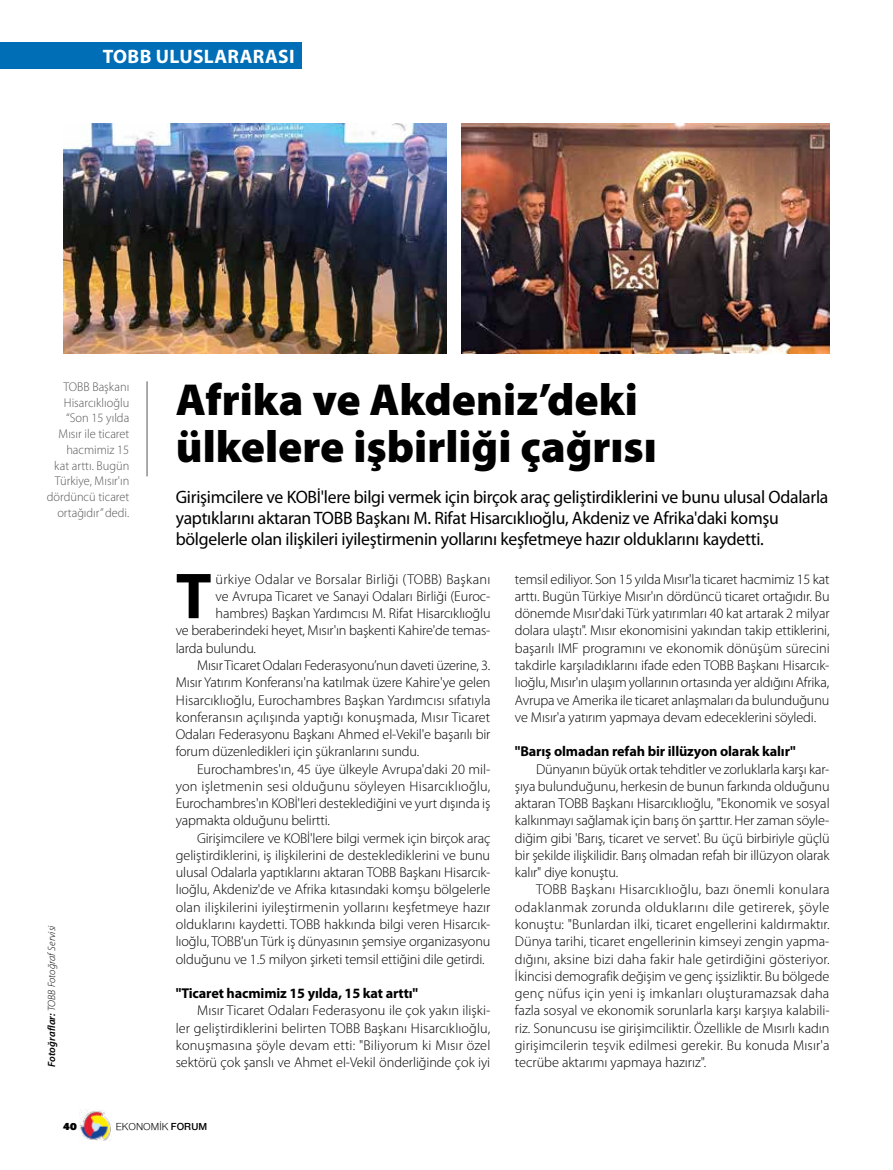
<style>
.page{position:relative;width:893px;height:1170px;background:#fff}
.page>*{position:absolute;margin:0;border:0;box-sizing:border-box;transform-origin:0 0}
.t1{font:700 65.4px "Myriad Pro";color:#000}
.t2{font:900 45px/46.5px "Myriad Pro";color:#000}
.t3{font:700 19.5px "Myriad Pro";letter-spacing:.02em;color:#fff}
.t4{font:18px/21px "Myriad Pro";letter-spacing:-.015em;color:#000}
.t5{font:300 14.25px/17.2px "Myriad Pro";letter-spacing:-.01em;color:#000;text-align:justify}
.t6{font:300 14.25px "Myriad Pro";letter-spacing:.01em;color:#000}
.t7{font:300 14.25px "Myriad Pro";letter-spacing:.015em;color:#000}
.t8{font:700 14.25px "Myriad Pro";letter-spacing:-.01em;color:#000}
.t9{font:300 12.75px/15.8px "Myriad Pro";color:#575756;text-align:right}
.t10{font:italic 300 10.5px "Myriad Pro";letter-spacing:.01em;color:#000}
.t11{font:10.5px "Nimbus Sans Novus";color:#000}
.t12{font:900 10.5px "PF Agora Sans Pro";color:#000}
.s1{font-weight:600}
</style>
<div class="page">
<img style="left:80px;top:1109px;width:31px;height:31px">
<img style="left:63px;top:123px;width:383px;height:230px">
<img style="left:461px;top:123px;width:368px;height:230px">
<hr style="left:147px;top:381px;width:1px;height:95px;background:#575756">
<div style="left:0;top:43px;width:302px;height:26px;background:#006eb7"></div>
<h3 class="t3" style="left:103px;top:45px;width:193px">TOBB ULUSLARARASI</h3>
<p class="t9" style="left:47px;top:379px;width:84px">TOBB Başkanı<br>Hisarcıklıoğlu “Son 15 yılda<br>Mısır ile ticaret hacmimiz 15<br>kat arttı. Bugün<br>Türkiye, Mısır'ın dördüncü ticaret ortağıdır” dedi.</p>
<p class="t10" style="left:46px;top:1066px;width:143px;rotate:-90deg"><span class="s1">Fotoğraflar:</span> TOBB Fotoğraf Servisi</p>
<h2 class="t2" style="left:176px;top:377px;width:483px">Afrika ve Akdeniz’deki ülkelere işbirliği çağrısı</h2>
<p class="t4" style="left:176px;top:486px;width:654px">Girişimcilere ve KOBİ'lere bilgi vermek için birçok araç geliştirdiklerini ve bunu ulusal Odalarla yaptıklarını aktaran TOBB Başkanı M. Rifat Hisarcıklıoğlu, Akdeniz ve Afrika'daki komşu bölgelerle olan ilişkileri iyileştirmenin yollarını keşfetmeye hazır olduklarını kaydetti.</p>
<h1 class="t1" style="left:176px;top:559px;width:37px">T</h1>
<p class="t7" style="left:216px;top:571px;width:276px">ürkiye Odalar ve Borsalar Birliği (TOBB) Başkanı</p>
<p class="t5" style="left:216px;top:587px;width:276px">ve Avrupa Ticaret ve Sanayi Odaları Birliği (Euroc-</p>
<p class="t5" style="left:216px;top:605px;width:277px">hambres) Başkan Yardımcısı M. Rifat Hisarcıklıoğlu</p>
<p class="t5" style="left:176px;top:622px;width:316px">ve beraberindeki heyet, Mısır'ın başkenti Kahire'de temas-</p>
<p class="t5" style="left:176px;top:639px;width:82px">larda bulundu.</p>
<p class="t5" style="left:197px;top:656px;width:295px">Mısır Ticaret Odaları Federasyonu’nun daveti üzerine, 3.</p>
<p class="t5" style="left:176px;top:674px;width:316px">Mısır Yatırım Konferansı'na katılmak üzere Kahire'ye gelen</p>
<p class="t5" style="left:176px;top:691px;width:316px">Hisarcıklıoğlu, Eurochambres Başkan Yardımcısı sıfatıyla</p>
<p class="t6" style="left:176px;top:709px;width:316px">konferansın açılışında yaptığı konuşmada, Mısır Ticaret</p>
<p class="t5" style="left:176px;top:725px;width:316px">Odaları Federasyonu Başkanı Ahmed el-Vekil'e başarılı bir</p>
<p class="t5" style="left:176px;top:743px;width:245px">forum düzenledikleri için şükranlarını sundu.</p>
<p class="t5" style="left:197px;top:760px;width:295px">Eurochambres'ın, 45 üye ülkeyle Avrupa'daki 20 mil-</p>
<p class="t7" style="left:176px;top:778px;width:316px">yon işletmenin sesi olduğunu söyleyen Hisarcıklıoğlu,</p>
<p class="t5" style="left:176px;top:795px;width:316px">Eurochambres'ın KOBİ'leri desteklediğini ve yurt dışında iş</p>
<p class="t5" style="left:176px;top:812px;width:156px">yapmakta olduğunu belirtti.</p>
<p class="t5" style="left:197px;top:829px;width:295px">Girişimcilere ve KOBİ'lere bilgi vermek için birçok araç</p>
<p class="t5" style="left:176px;top:846px;width:316px">geliştirdiklerini, iş ilişkilerini de desteklediklerini ve bunu</p>
<p class="t5" style="left:176px;top:864px;width:316px">ulusal Odalarla yaptıklarını aktaran TOBB Başkanı Hisarcık-</p>
<p class="t5" style="left:176px;top:881px;width:316px">lıoğlu, Akdeniz'de ve Afrika kıtasındaki komşu bölgelerle</p>
<p class="t6" style="left:176px;top:899px;width:316px">olan ilişkilerini iyileştirmenin yollarını keşfetmeye hazır</p>
<p class="t5" style="left:176px;top:915px;width:316px">olduklarını kaydetti. TOBB hakkında bilgi veren Hisarcık-</p>
<p class="t5" style="left:176px;top:933px;width:316px">lıoğlu, TOBB'un Türk iş dünyasının şemsiye organizasyonu</p>
<p class="t5" style="left:176px;top:950px;width:310px">olduğunu ve 1.5 milyon şirketi temsil ettiğini dile getirdi.</p>
<p class="t8" style="left:176px;top:985px;width:244px">"Ticaret hacmimiz 15 yılda, 15 kat arttı"</p>
<p class="t5" style="left:176px;top:1002px;width:316px;text-indent:21px">Mısır Ticaret Odaları Federasyonu ile çok yakın ilişki&shy;ler geliştirdiklerini belirten TOBB Başkanı Hisarcıklıoğlu, konuşmasına şöyle devam etti: "Biliyorum ki Mısır özel sektörü çok şanslı ve Ahmet el-Vekil önderliğinde çok iyi</p>
<p class="t5" style="left:515px;top:570px;width:316px">temsil ediliyor. Son 15 yılda Mısır'la ticaret hacmimiz 15 kat arttı. Bugün Türkiye Mısır'ın dördüncü ticaret ortağıdır. Bu dönemde Mısır'daki Türk yatırımları 40 kat artarak 2 milyar dolara ulaştı". Mısır ekonomisini yakından takip ettiklerini, başarılı IMF programını ve ekonomik dönüşüm sürecini takdirle karşıladıklarını ifade eden TOBB Başkanı Hisarcık&shy;lıoğlu, Mısır'ın ulaşım yollarının ortasında yer aldığını Afrika, Avrupa ve Amerika ile ticaret anlaşmaları da bulunduğunu ve Mısır'a yatırım yapmaya devam edeceklerini söyledi.</p>
<p class="t8" style="left:515px;top:743px;width:282px">"Barış olmadan refah bir illüzyon olarak kalır"</p>
<p class="t5" style="left:515px;top:760px;width:316px;text-indent:21px">Dünyanın büyük ortak tehditler ve zorluklarla karşı kar&shy;şıya bulunduğunu, herkesin de bunun farkında olduğunu aktaran TOBB Başkanı Hisarcıklıoğlu, "Ekonomik ve sosyal kalkınmayı sağlamak için barış ön şarttır. Her zaman söyle&shy;diğim gibi 'Barış, ticaret ve servet'. Bu üçü birbiriyle güçlü bir şekilde ilişkilidir. Barış olmadan refah bir illüzyon olarak kalır" diye konuştu.</p>
<p class="t5" style="left:515px;top:881px;width:316px;text-indent:21px">TOBB Başkanı Hisarcıklıoğlu, bazı önemli konulara odaklanmak zorunda olduklarını dile getirerek, şöyle konuştu: "Bunlardan ilki, ticaret engellerini kaldırmaktır.<br>Dünya tarihi, ticaret engellerinin kimseyi zengin yapma&shy;dığını, aksine bizi daha fakir hale getirdiğini gösteriyor.<br>İkincisi demografik değişim ve genç işsizliktir. Bu bölgede genç nüfus için yeni iş imkanları oluşturamazsak daha fazla sosyal ve ekonomik sorunlarla karşı karşıya kalabili&shy;riz. Sonuncusu ise girişimciliktir. Özellikle de Mısırlı kadın girişimcilerin teşvik edilmesi gerekir. Bu konuda Mısır'a tecrübe aktarımı yapmaya hazırız".</p>
<p class="t12" style="left:63px;top:1119px;width:15px">40</p>
<p class="t11" style="left:116px;top:1120px;width:93px">EKONOMİK <span class="s1">FORUM</span></p>
</div>
